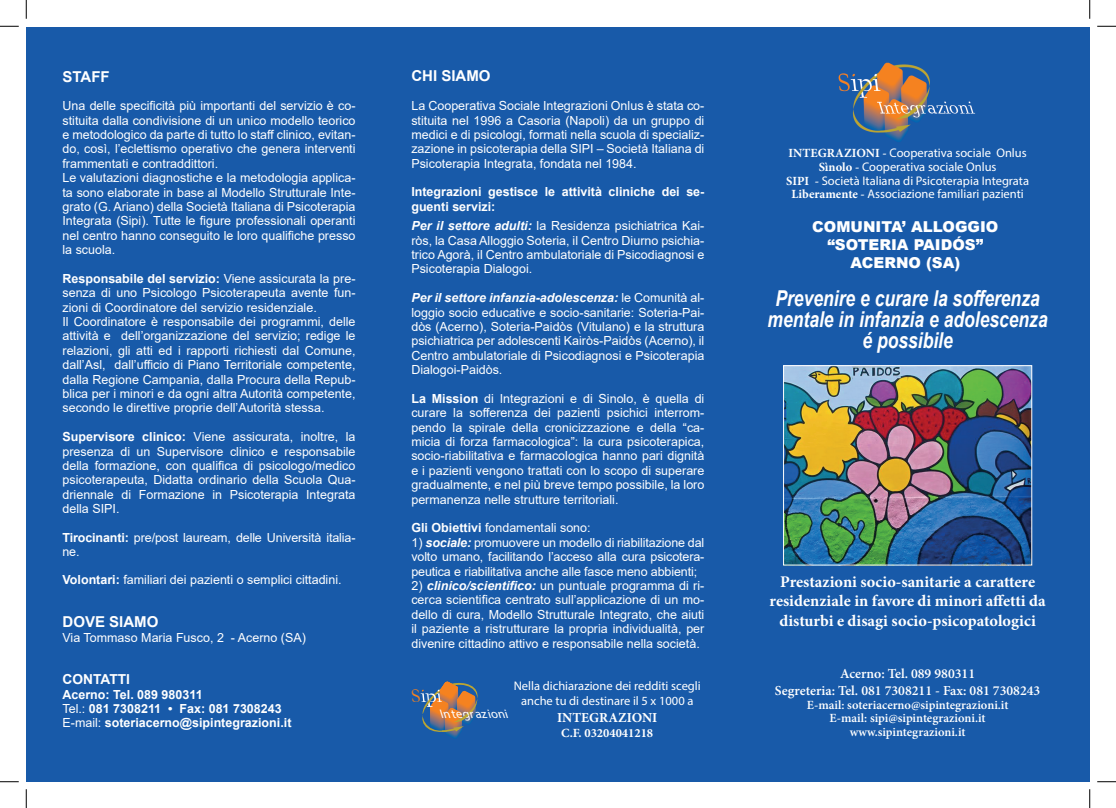
<style>
.page{position:relative;width:1116px;height:808px;background:#fff}
.page>*{position:absolute;margin:0;border:0;box-sizing:border-box;transform-origin:0 0}
.t1{font:italic 700 21.88px/21px "Arial";color:#fff;text-align:center;scale:.8 1}
.t2{font:18.88px "Californian FB";color:#f58220}
.t3{font:700 16.25px/19.5px "Minion Pro";color:#fff;text-align:center}
.t4{font:900 15px/18px "Arial";color:#fff;text-align:center}
.t5{font:700 15px "Arial";color:#fff}
.t6{font:600 13.75px/16.5px "Minion Pro";color:#fff;text-align:center}
.t7{font:700 13.75px "Minion Pro";color:#fff}
.t8{font:700 13.75px "Arial";color:#fff}
.t9{font:12.5px/14.4px "Arial";color:#fff;text-align:justify}
.t10{font:12.5px/13.8px "Myriad Pro";color:#fff;text-align:center}
.t11{font:700 12.5px/14.2px "Arial";color:#fff}
.t12{font:600 12.5px/13.8px "Minion Pro";color:#fff;text-align:center}
.t13{font:700 12.5px "Minion Pro";color:#fff}
.t14{font:italic 12.5px "Myriad Pro";color:#fff}
.s1{font-weight:700}
.s2{font-weight:400}
.s3{font-weight:700;font-style:italic}
.s4{color:#fff}
.s5{font-family:"Minion Pro";font-weight:700}
</style>
<div class="page">
<div style="left:26px;top:27px;width:1063px;height:754px;background:#185aa9"></div>
<svg style="left:416px;top:681px;width:65px;height:57px;background:#6e6e78"></svg>
<img style="left:785px;top:367px;width:245px;height:196px">
<div style="left:783px;top:365px;width:249px;height:200px;border:1px solid #fff"></div>
<svg style="left:0;top:25px;width:19px;height:2px"></svg>
<svg style="left:1097px;top:25px;width:18px;height:2px"></svg>
<svg style="left:0;top:781px;width:19px;height:1px"></svg>
<svg style="left:1097px;top:781px;width:18px;height:1px"></svg>
<svg style="left:25px;top:0;width:2px;height:19px"></svg>
<svg style="left:25px;top:789px;width:2px;height:18px"></svg>
<svg style="left:1089px;top:0;width:1px;height:19px"></svg>
<svg style="left:1089px;top:789px;width:1px;height:18px"></svg>
<p class="t5" style="left:62px;top:66px;width:49px">STAFF</p>
<p class="t9" style="left:62px;top:99px;width:294px;text-align:left">Una delle specificità più importanti del servizio è co&shy;stituita dalla condivisione di un unico modello teorico e metodologico da parte di tutto lo staff clinico, evitan&shy;do, così, l’eclettismo operativo che genera interventi frammentati e contraddittori.<br>Le valutazioni diagnostiche e la metodologia applica&shy;ta sono elaborate in base al Modello Strutturale Inte&shy;grato (G. Ariano) della Società Italiana di Psicoterapia Integrata (Sipi). Tutte le figure professionali operanti nel centro hanno conseguito le loro qualifiche presso la scuola.</p>
<p class="t9" style="left:62px;top:271px;width:294px;text-align:left"><span class="s1">Responsabile del servizio:</span> Viene assicurata la pre&shy;senza di uno Psicologo Psicoterapeuta avente fun&shy;zioni di Coordinatore del servizio residenziale.<br>Il Coordinatore è responsabile dei programmi, delle attività e dell’organizzazione del servizio; redige le relazioni, gli atti ed i rapporti richiesti dal Comune, dall’Asl, dall’ufficio di Piano Territoriale competente, dalla Regione Campania, dalla Procura della Repub&shy;blica per i minori e da ogni altra Autorità competente, secondo le direttive proprie dell’Autorità stessa.</p>
<p class="t9" style="left:62px;top:429px;width:294px"><span class="s1">Supervisore clinico:</span> Viene assicurata, inoltre, la presenza di un Supervisore clinico e responsabile della formazione, con qualifica di psicologo/medico psicoterapeuta, Didatta ordinario della Scuola Qua&shy;driennale di Formazione in Psicoterapia Integrata della SIPI.</p>
<p class="t9" style="left:62px;top:530px;width:294px"><span class="s1">Tirocinanti:</span> pre/post lauream, delle Università italia&shy;ne.</p>
<p class="t9" style="left:62px;top:572px;width:280px"><span class="s1">Volontari:</span> familiari dei pazienti o semplici cittadini.</p>
<p class="t5" style="left:62px;top:611px;width:97px">DOVE SIAMO</p>
<p class="t9" style="left:62px;top:629px;width:245px">Via Tommaso Maria Fusco, 2 - Acerno (SA)</p>
<p class="t8" style="left:62px;top:669px;width:69px">CONTATTI</p>
<p class="t11" style="left:62px;top:687px;width:230px">Acerno: Tel. 089 980311<br><span class="s2">Tel.:</span> 081 7308211 • Fax: 081 7308243<br><span class="s2">E-mail:</span> soteriacerno@sipintegrazioni.it</p>
<p class="t5" style="left:411px;top:65px;width:81px">CHI SIAMO</p>
<p class="t9" style="left:411px;top:98px;width:294px">La Cooperativa Sociale Integrazioni Onlus è stata co&shy;stituita nel 1996 a Casoria (Napoli) da un gruppo di medici e di psicologi, formati nella scuola di specializ&shy;zazione in psicoterapia della SIPI – Società Italiana di Psicoterapia Integrata, fondata nel 1984.</p>
<p class="t11" style="left:411px;top:185px;width:294px">Integrazioni gestisce le attività cliniche dei se&shy;guenti servizi:</p>
<p class="t9" style="left:411px;top:218px;width:294px"><span class="s3">Per il settore adulti:</span> la Residenza psichiatrica Kai&shy;ròs, la Casa Alloggio Soteria, il Centro Diurno psichia&shy;trico Agorà, il Centro ambulatoriale di Psicodiagnosi e Psicoterapia Dialogoi.</p>
<p class="t9" style="left:411px;top:290px;width:294px"><span class="s3">Per il settore infanzia-adolescenza:</span> le Comunità al&shy;loggio socio educative e socio-sanitarie: Soteria-Pai&shy;dòs (Acerno), Soteria-Paidòs (Vitulano) e la struttura psichiatrica per adolescenti Kairòs-Paidòs (Acerno), il Centro ambulatoriale di Psicodiagnosi e Psicoterapia Dialogoi-Paidòs.</p>
<p class="t9" style="left:411px;top:391px;width:294px"><span class="s1">La Mission</span> di Integrazioni e di Sinolo, è quella di curare la sofferenza dei pazienti psichici interrom&shy;pendo la spirale della cronicizzazione e della “ca&shy;micia di forza farmacologica”: la cura psicoterapica, socio-riabilitativa e farmacologica hanno pari dignità e i pazienti vengono trattati con lo scopo di superare gradualmente, e nel più breve tempo possibile, la loro permanenza nelle strutture territoriali.</p>
<p class="t9" style="left:411px;top:520px;width:181px"><span class="s1">Gli Obiettivi</span> fondamentali sono:</p>
<p class="t9" style="left:411px;top:535px;width:294px">1) <span class="s3">sociale:</span> promuovere un modello di riabilitazione dal volto umano, facilitando l’acceso alla cura psicotera&shy;peutica e riabilitativa anche alle fasce meno abbienti;</p>
<p class="t9" style="left:411px;top:578px;width:294px">2) <span class="s3">clinico/scientifico:</span> un puntuale programma di ri&shy;cerca scientifica centrato sull’applicazione di un mo&shy;dello di cura, Modello Strutturale Integrato, che aiuti il paziente a ristrutturare la propria individualità, per divenire cittadino attivo e responsabile nella società.</p>
<p class="t10" style="left:513px;top:678px;width:189px;line-height:15px">Nella dichiarazione dei redditi scegli anche tu di destinare il 5 x 1000 a</p>
<p class="t7" style="left:557px;top:707px;width:102px">INTEGRAZIONI</p>
<p class="t13" style="left:561px;top:723px;width:93px">C.F. 03204041218</p>
<h2 class="t2" style="left:412px;top:685px;width:29px">S<span class="s4">p</span></h2>
<p class="t14" style="left:441px;top:706px;width:74px">Integrazioni</p>
<p class="t10" style="left:786px;top:146px;width:244px"><span class="s5">INTEGRAZIONI -</span> Cooperativa sociale Onlus <span class="s5">Sìnolo -</span> Cooperativa sociale Onlus<br><span class="s5">SIPI -</span> Società Italiana di Psicoterapia Integrata <span class="s5">Liberamente -</span> Associazione familiari pazienti</p>
<p class="t4" style="left:812px;top:217px;width:188px">COMUNITA’ ALLOGGIO “SOTERIA PAIDÓS”<br>ACERNO (SA)</p>
<h1 class="t1" style="left:767px;top:288px;width:352px">Prevenire e curare la sofferenza mentale in infanzia e adolescenza é possibile</h1>
<h3 class="t3" style="left:769px;top:571px;width:278px">Prestazioni socio-sanitarie a carattere residenziale in favore di minori affetti da disturbi e disagi socio-psicopatologici</h3>
<p class="t6" style="left:775px;top:665px;width:267px">Acerno: Tel. 089 980311<br>Segreteria: Tel. 081 7308211 - Fax: 081 7308243</p>
<p class="t12" style="left:807px;top:697px;width:203px">E-mail: soteriacerno@sipintegrazioni.it<br>E-mail: sipi@sipintegrazioni.it www.sipintegrazioni.it</p>
</div>
